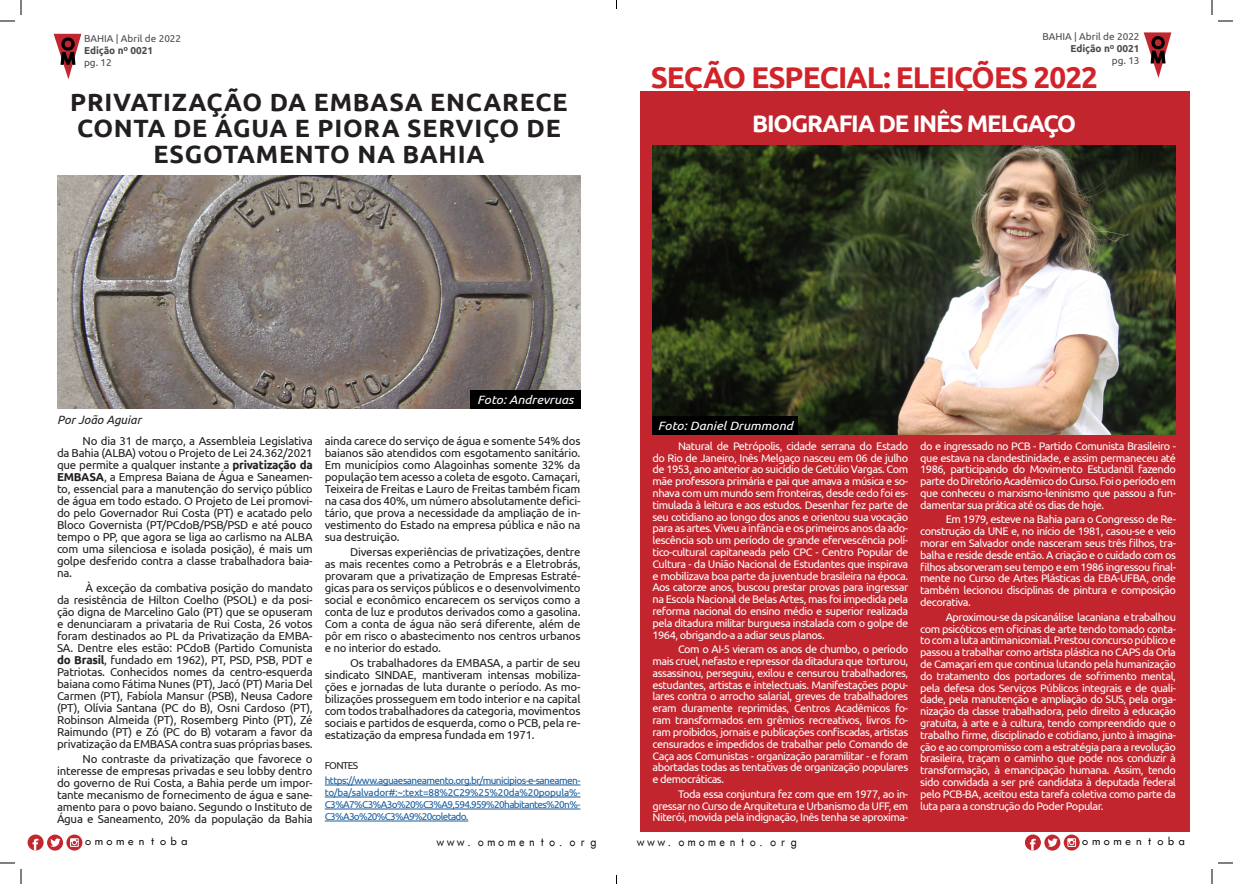
<style>
.page{position:relative;width:1233px;height:884px;background:#fff}
.page>*{position:absolute;margin:0;border:0;box-sizing:border-box;transform-origin:0 0}
.t1{font:700 30px "Ubuntu";letter-spacing:-.03em;color:#d1232a}
.t2{font:700 25px/26px "Ubuntu";letter-spacing:.03em;color:#231f20;text-align:center}
.t3{font:700 24px "Ubuntu";letter-spacing:-.05em;color:#fff}
.t4{font:italic 12px "Ubuntu";color:#fff;scale:1.07 1}
.t5{font:italic 12px "Ubuntu";color:#231f20}
.t6{font:11.6px "Futurist Fixed Width";color:#040503;scale:.88 1}
.t7{font:11.5px/12px "Ubuntu";letter-spacing:-.02em;color:#231f20;text-align:justify}
.t8{font:11px/11.8px "Ubuntu";letter-spacing:-.04em;color:#fff;text-align:justify}
.t9{font:10.6px "Futurist Fixed Width";color:#000}
.t10{font:10px/12px "Ubuntu";letter-spacing:-.065em;color:#175d9e;text-align:justify}
.t11{font:10px "Ubuntu";color:#494a4b}
.t12{font:700 10px "Ubuntu";color:#494a4b}
.t13{font:10px "Ubuntu";letter-spacing:-.07em;color:#231f20}
.s1{font-weight:700}
</style>
<div class="page">
<svg style="left:54px;top:34px;width:27px;height:45px"></svg>
<svg style="left:1143px;top:32px;width:28px;height:46px"></svg>
<svg style="left:1025px;top:834px;width:16px;height:16px"></svg>
<svg style="left:1044px;top:835px;width:16px;height:16px"></svg>
<svg style="left:1047px;top:838px;width:10px;height:9px"></svg>
<svg style="left:1063px;top:834px;width:16px;height:16px"></svg>
<svg style="left:1067px;top:838px;width:9px;height:9px"></svg>
<svg style="left:28px;top:834px;width:16px;height:16px"></svg>
<div style="left:47px;top:835px;width:16px;height:16px;background:#c2262e;border-radius:50%"></div>
<svg style="left:50px;top:838px;width:10px;height:9px"></svg>
<svg style="left:66px;top:834px;width:16px;height:16px"></svg>
<svg style="left:70px;top:838px;width:9px;height:9px"></svg>
<hr style="left:325px;top:785px;width:255px;height:1px;background:#175d9e">
<hr style="left:325px;top:797px;width:255px;height:1px;background:#175d9e">
<hr style="left:325px;top:809px;width:255px;height:1px;background:#175d9e">
<hr style="left:325px;top:821px;width:143px;height:1px;background:#175d9e">
<img style="left:58px;top:175px;width:522px;height:233px">
<div style="left:470px;top:390px;width:110px;height:18px;background:#000"></div>
<div style="left:640px;top:91px;width:549px;height:741px;background:#c2252d"></div>
<img style="left:652px;top:146px;width:524px;height:288px">
<div style="left:652px;top:416px;width:146px;height:18px;background:#000"></div>
<svg style="left:1218px;top:20px;width:15px;height:2px"></svg>
<svg style="left:1218px;top:862px;width:15px;height:2px"></svg>
<svg style="left:0;top:0;width:22px;height:22px"></svg>
<svg style="left:0;top:862px;width:22px;height:22px"></svg>
<svg style="left:1211px;top:0;width:1px;height:15px"></svg>
<svg style="left:1211px;top:869px;width:1px;height:15px"></svg>
<p class="t11" style="left:84px;top:32px;width:99px">BAHIA | Abril de 2022</p>
<p class="t12" style="left:84px;top:44px;width:71px">Edição nº 0021</p>
<p class="t11" style="left:84px;top:56px;width:29px">pg. 12</p>
<p class="t2" style="left:70px;top:89px;width:499px">PRIVATIZAÇÃO DA EMBASA ENCARECE<br>CONTA DE ÁGUA E PIORA SERVIÇO DE<br>ESGOTAMENTO NA BAHIA</p>
<p class="t11" style="left:1042px;top:31px;width:99px">BAHIA | Abril de 2022</p>
<p class="t12" style="left:1070px;top:43px;width:71px">Edição nº 0021</p>
<p class="t11" style="left:1111px;top:55px;width:29px">pg. 13</p>
<p class="t1" style="left:650px;top:60px;width:449px">SEÇÃO ESPECIAL: ELEIÇÕES 2022</p>
<p class="t3" style="left:752px;top:109px;width:325px">BIOGRAFIA DE INÊS MELGAÇO</p>
<p class="t5" style="left:57px;top:413px;width:86px">Por João Aguiar</p>
<p class="t7" style="left:57px;top:435px;width:257px;text-indent:26px">No dia 31 de março, a Assembleia Legislativa da Bahia (ALBA) votou o Projeto de Lei 24.362/2021 que permite a qualquer instante a <span class="s1">privatização da EMBASA</span>, a Empresa Baiana de Água e Saneamen&shy;to, essencial para a manutenção do serviço público de água em todo estado. O Projeto de Lei promovi&shy;do pelo Governador Rui Costa (PT) e acatado pelo Bloco Governista (PT/PCdoB/PSB/PSD e até pouco tempo o PP, que agora se liga ao carlismo na ALBA com uma silenciosa e isolada posição), é mais um golpe desferido contra a classe trabalhadora baia&shy;na.</p>
<p class="t7" style="left:57px;top:582px;width:257px;text-indent:29px">À exceção da combativa posição do mandato da resistência de Hilton Coelho (PSOL) e da posi&shy;ção digna de Marcelino Galo (PT) que se opuseram e denunciaram a privataria de Rui Costa, 26 votos foram destinados ao PL da Privatização da EMBA-SA. Dentre eles estão: PCdoB (Partido Comunista <span class="s1">do Brasil</span>, fundado em 1962), PT, PSD, PSB, PDT e Patriotas. Conhecidos nomes da centro-esquerda baiana como Fátima Nunes (PT), Jacó (PT) Maria Del Carmen (PT), Fabíola Mansur (PSB), Neusa Cadore (PT), Olívia Santana (PC do B), Osni Cardoso (PT), Robinson Almeida (PT), Rosemberg Pinto (PT), Zé Raimundo (PT) e Zó (PC do B) votaram a favor da privatização da EMBASA contra suas próprias bases.</p>
<p class="t7" style="left:57px;top:752px;width:257px;text-indent:26px">No contraste da privatização que favorece o interesse de empresas privadas e seu lobby dentro do governo de Rui Costa, a Bahia perde um impor&shy;tante mecanismo de fornecimento de água e sane&shy;amento para o povo baiano. Segundo o Instituto de Água e Saneamento, 20% da população da Bahia</p>
<p class="t4" style="left:477px;top:392px;width:91px">Foto: Andrevruas</p>
<p class="t7" style="left:325px;top:435px;width:257px">ainda carece do serviço de água e somente 54% dos baianos são atendidos com esgotamento sanitário.<br>Em municípios como Alagoinhas somente 32% da população tem acesso a coleta de esgoto. Camaçari, Teixeira de Freitas e Lauro de Freitas também ficam na casa dos 40%, um número absolutamente defici&shy;tário, que prova a necessidade da ampliação de in&shy;vestimento do Estado na empresa pública e não na sua destruição.</p>
<p class="t7" style="left:325px;top:546px;width:257px;text-indent:26px">Diversas experiências de privatizações, dentre as mais recentes como a Petrobrás e a Eletrobrás, provaram que a privatização de Empresas Estraté&shy;gicas para os serviços públicos e o desenvolvimento social e econômico encarecem os serviços como a conta de luz e produtos derivados como a gasolina.<br>Com a conta de água não será diferente, além de pôr em risco o abastecimento nos centros urbanos e no interior do estado.</p>
<p class="t7" style="left:325px;top:656px;width:257px;text-indent:26px">Os trabalhadores da EMBASA, a partir de seu sindicato SINDAE, mantiveram intensas mobiliza&shy;ções e jornadas de luta durante o período. As mo&shy;bilizações prosseguem em todo interior e na capital com todos trabalhadores da categoria, movimentos sociais e partidos de esquerda, como o PCB, pela re&shy;estatização da empresa fundada em 1971.</p>
<p class="t13" style="left:325px;top:759px;width:35px">FONTES</p>
<p class="t10" style="left:325px;top:774px;width:257px">https://www.aguaesaneamento.org.br/municipios-e-saneamen&shy;to/ba/salvador#:~:text=88%2C29%25%20da%20popula%- C3%A7%C3%A3o%20%C3%A9,594.959%20habitantes%20n%- C3%A3o%20%C3%A9%20coletado.</p>
<p class="t4" style="left:658px;top:418px;width:128px">Foto: Daniel Drummond</p>
<p class="t8" style="left:652px;top:440px;width:257px;text-indent:26px">Natural de Petrópolis, cidade serrana do Estado do Rio de Janeiro, Inês Melgaço nasceu em 06 de julho de 1953, ano anterior ao suicídio de Getúlio Vargas. Com mãe professora primária e pai que amava a música e so&shy;nhava com um mundo sem fronteiras, desde cedo foi es&shy;timulada à leitura e aos estudos. Desenhar fez parte de seu cotidiano ao longo dos anos e orientou sua vocação para as artes. Viveu a infância e os primeiros anos da ado&shy;lescência sob um período de grande efervescência polí&shy;tico-cultural capitaneada pelo CPC - Centro Popular de Cultura - da União Nacional de Estudantes que inspirava e mobilizava boa parte da juventude brasileira na época.<br>Aos catorze anos, buscou prestar provas para ingressar na Escola Nacional de Belas Artes, mas foi impedida pela reforma nacional do ensino médio e superior realizada pela ditadura militar burguesa instalada com o golpe de 1964, obrigando-a a adiar seus planos.</p>
<p class="t8" style="left:652px;top:643px;width:257px;text-indent:26px">Com o AI-5 vieram os anos de chumbo, o período mais cruel, nefasto e repressor da ditadura que torturou, assassinou, perseguiu, exilou e censurou trabalhadores, estudantes, artistas e intelectuais. Manifestações popu&shy;lares contra o arrocho salarial, greves de trabalhadores eram duramente reprimidas, Centros Acadêmicos fo&shy;ram transformados em grêmios recreativos, livros fo&shy;ram proibidos, jornais e publicações confiscadas, artistas censurados e impedidos de trabalhar pelo Comando de Caça aos Comunistas - organização paramilitar - e foram abortadas todas as tentativas de organização populares e democráticas.</p>
<p class="t8" style="left:652px;top:787px;width:257px;text-indent:26px">Toda essa conjuntura fez com que em 1977, ao in&shy;gressar no Curso de Arquitetura e Urbanismo da UFF, em Niterói, movida pela indignação, Inês tenha se aproxima-</p>
<p class="t8" style="left:920px;top:440px;width:257px">do e ingressado no PCB - Partido Comunista Brasileiro - que estava na clandestinidade, e assim permaneceu até 1986, participando do Movimento Estudantil fazendo parte do Diretório Acadêmico do Curso. Foi o período em que conheceu o marxismo-leninismo que passou a fun&shy;damentar sua prática até os dias de hoje.</p>
<p class="t8" style="left:920px;top:513px;width:257px;text-indent:26px">Em 1979, esteve na Bahia para o Congresso de Re&shy;construção da UNE e, no início de 1981, casou-se e veio morar em Salvador onde nasceram seus três filhos, tra&shy;balha e reside desde então. A criação e o cuidado com os filhos absorveram seu tempo e em 1986 ingressou final&shy;mente no Curso de Artes Plásticas da EBA-UFBA, onde também lecionou disciplinas de pintura e composição decorativa.</p>
<p class="t8" style="left:920px;top:610px;width:257px;text-indent:26px">Aproximou-se da psicanálise lacaniana e trabalhou com psicóticos em oficinas de arte tendo tomado conta&shy;to com a luta antimanicomial. Prestou concurso público e passou a trabalhar como artista plástica no CAPS da Orla de Camaçari em que continua lutando pela humanização do tratamento dos portadores de sofrimento mental, pela defesa dos Serviços Públicos integrais e de quali&shy;dade, pela manutenção e ampliação do SUS, pela orga&shy;nização da classe trabalhadora, pelo direito à educação gratuita, à arte e à cultura, tendo compreendido que o trabalho firme, disciplinado e cotidiano, junto à imagina&shy;ção e ao compromisso com a estratégia para a revolução brasileira, traçam o caminho que pode nos conduzir à transformação, à emancipação humana. Assim, tendo sido convidada a ser pré candidata à deputada federal pelo PCB-BA, aceitou esta tarefa coletiva como parte da luta para a construção do Poder Popular.</p>
<p class="t9" style="left:83px;top:834px;width:109px">omomentoba</p>
<p class="t6" style="left:435px;top:834px;width:187px">www.omomento.org</p>
<p class="t6" style="left:635px;top:834px;width:187px">www.omomento.org</p>
<p class="t9" style="left:1080px;top:834px;width:109px">omomentoba</p>
</div>
